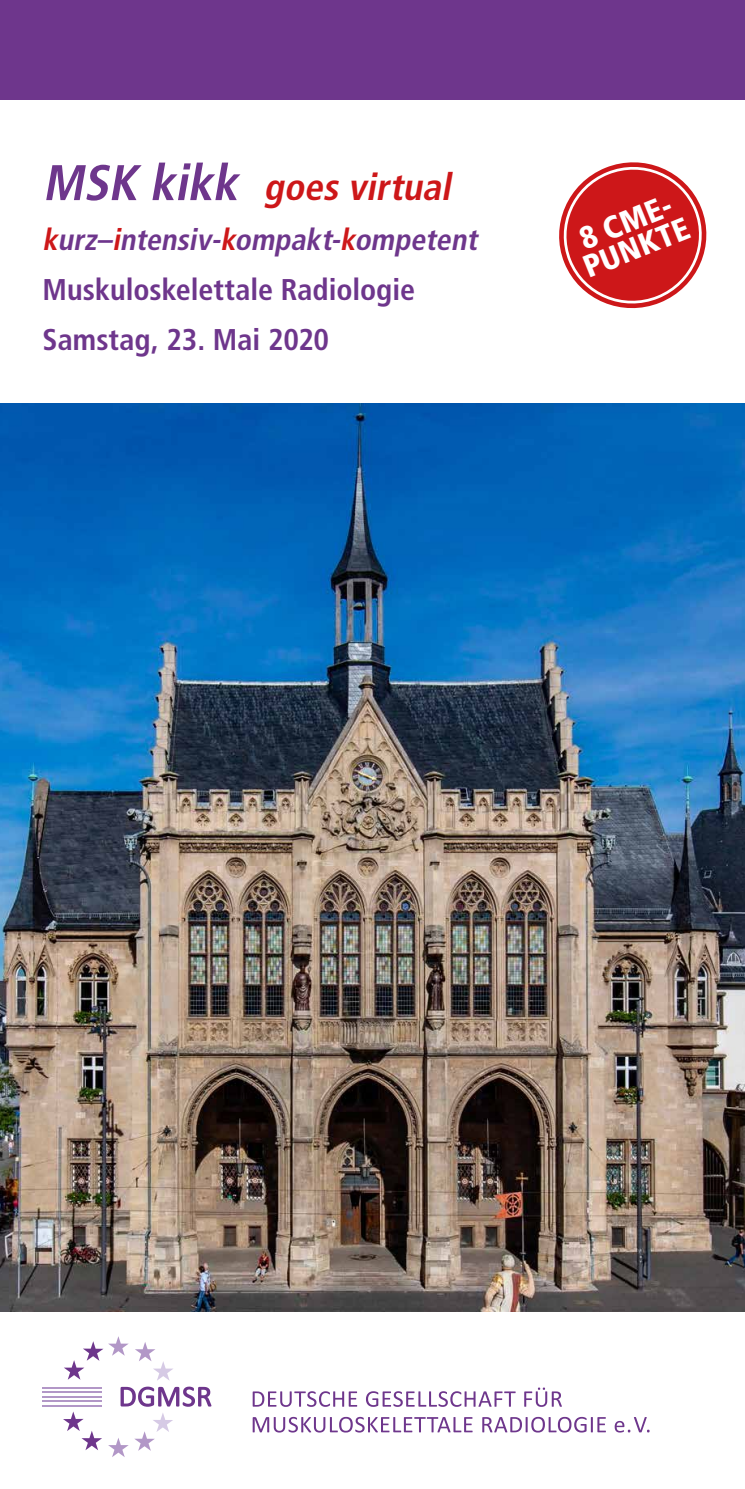
<style>
.page{position:relative;width:745px;height:1489px;background:#fff}
.page>*{position:absolute;margin:0;border:0;box-sizing:border-box;transform-origin:0 0}
.t1{font:italic 700 condensed 37.5px "Frutiger 67";color:#cd1719}
.t2{font:900 condensed 31.5px/27.2px "Frutiger 77";color:#fff}
.t3{font:700 condensed 30px/50px "Frutiger 67";color:#6e368c}
.s1{font-size:50px;color:#6e368c}
.s2{font-style:italic;color:#cd1719}
.s3{font-style:italic}
</style>
<div class="page">
<div style="left:0;top:0;width:744px;height:99px;background:#6e368c"></div>
<img style="left:0;top:403px;width:744px;height:908px">
<svg style="left:63px;top:1411px;width:39px;height:39px"></svg>
<svg style="left:135px;top:1342px;width:38px;height:38px"></svg>
<svg style="left:108px;top:1413px;width:65px;height:43px"></svg>
<svg style="left:64px;top:1336px;width:65px;height:43px"></svg>
<svg style="left:120px;top:1386px;width:91px;height:20px"></svg>
<hr style="left:43px;top:1395px;width:58px;height:2px;background:#b297c7">
<hr style="left:43px;top:1391px;width:58px;height:1px;background:#b297c7">
<hr style="left:43px;top:1386px;width:58px;height:2px;background:#b297c7">
<hr style="left:43px;top:1400px;width:58px;height:1px;background:#b297c7">
<hr style="left:43px;top:1404px;width:58px;height:2px;background:#b297c7">
<svg style="left:252px;top:1391px;width:105px;height:15px"></svg>
<svg style="left:366px;top:1391px;width:149px;height:15px"></svg>
<svg style="left:524px;top:1387px;width:37px;height:19px"></svg>
<svg style="left:252px;top:1416px;width:220px;height:16px"></svg>
<svg style="left:482px;top:1416px;width:123px;height:16px"></svg>
<svg style="left:614px;top:1417px;width:35px;height:15px"></svg>
<svg style="left:559px;top:162px;width:148px;height:147px"></svg>
<p class="t1" style="left:43px;top:165px;width:417px"><span class="s1">MSK kikk</span> goes virtual</p>
<p class="t3" style="left:43px;top:215px;width:442px"><span class="s2">k</span><span class="s3">urz–</span><span class="s2">i</span><span class="s3">ntensiv-</span><span class="s2">k</span><span class="s3">ompakt-</span><span class="s2">k</span><span class="s3">ompetent<br></span>Muskuloskelettale Radiologie<br>Samstag, 23. Mai 2020</p>
<p class="t2" style="left:569px;top:230px;width:113px;rotate:-22deg">8 CME-<br>PUNKTE</p>
</div>
